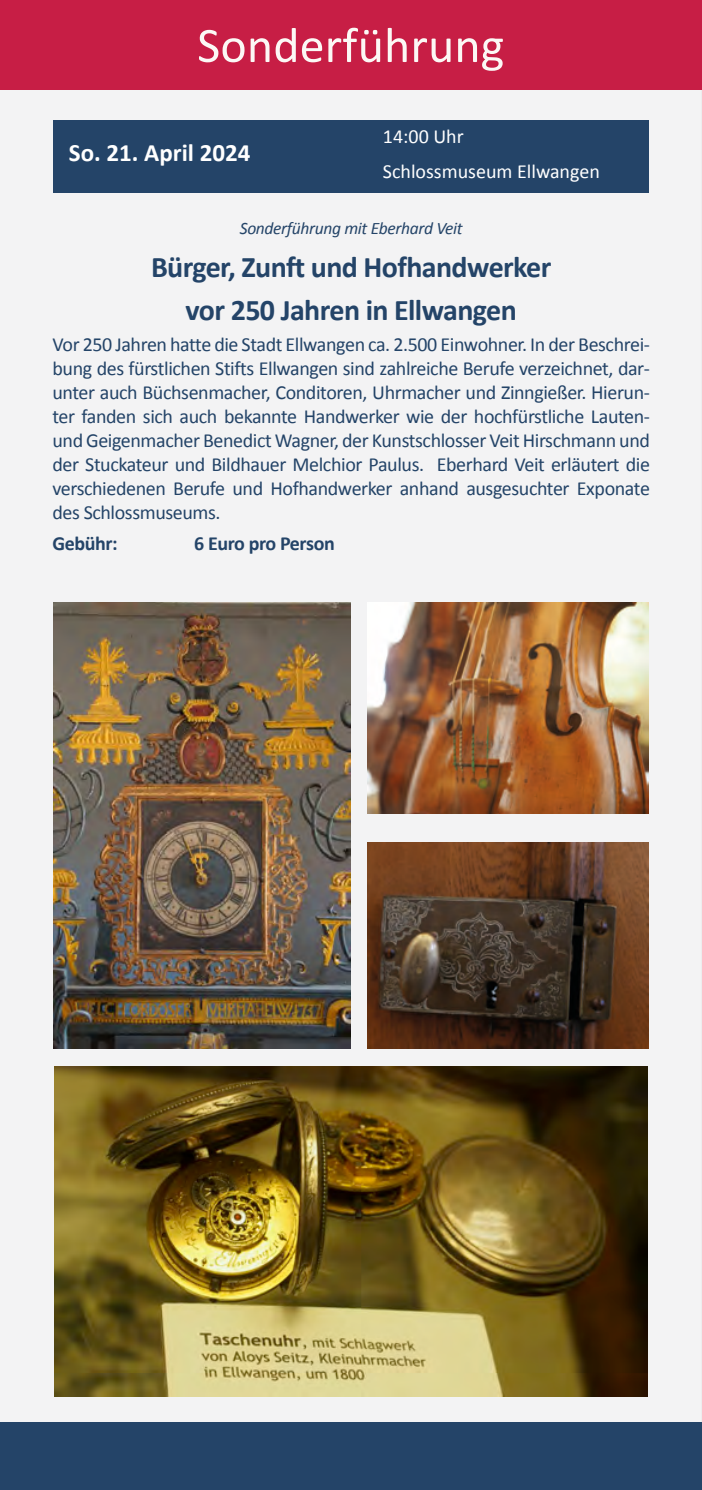
<style>
.page{position:relative;width:702px;height:1490px;background:#fff}
.page>*{position:absolute;margin:0;border:0;box-sizing:border-box;transform-origin:0 0}
.t1{font:50px "Calibri";letter-spacing:.005em;color:#fcf8f5}
.t2{font:700 30px/43px "Calibri";letter-spacing:-.02em;color:#244468;text-align:center}
.t3{font:700 25px "Calibri";color:#fff}
.t4{font:20px/24px "Calibri";letter-spacing:-.02em;color:#244468;text-align:justify}
.t5{font:20px/35px "Calibri";color:#fff}
.t6{font:700 20px "Calibri";letter-spacing:-.02em;color:#244468}
.t7{font:italic 17.5px "Calibri";letter-spacing:-.02em;color:#244468}
</style>
<div class="page">
<div style="left:0;top:0;width:701px;height:1489px;background:#f3f3f4"></div>
<hr style="left:701px;top:0;width:1px;height:1489px;background:#e8e8e9">
<div style="left:0;top:0;width:701px;height:90px;background:#c71e45"></div>
<div style="left:0;top:1421px;width:701px;height:68px;background:#244468"></div>
<hr style="left:701px;top:0;width:1px;height:90px;background:#c71e45">
<hr style="left:701px;top:1421px;width:1px;height:68px;background:#244468">
<div style="left:53px;top:120px;width:595px;height:72px;background:#244468"></div>
<img style="left:53px;top:602px;width:298px;height:446px">
<img style="left:367px;top:842px;width:281px;height:206px">
<img style="left:367px;top:602px;width:281px;height:211px">
<img style="left:54px;top:1066px;width:593px;height:330px">
<h1 class="t1" style="left:197px;top:24px;width:309px">Sonderführung</h1>
<p class="t3" style="left:69px;top:142px;width:183px">So. 21. April 2024</p>
<p class="t5" style="left:383px;top:120px;width:218px">14:00 Uhr<br>Schlossmuseum Ellwangen</p>
<p class="t7" style="left:240px;top:221px;width:224px">Sonderführung mit Eberhard Veit</p>
<h2 class="t2" style="left:151px;top:248px;width:402px">Bürger, Zunft und Hofhandwerker vor 250 Jahren in Ellwangen</h2>
<p class="t4" style="left:52px;top:334px;width:599px">Vor 250 Jahren hatte die Stadt Ellwangen ca. 2.500 Einwohner. In der Beschrei&shy;bung des fürstlichen Stifts Ellwangen sind zahlreiche Berufe verzeichnet, dar&shy;unter auch Büchsenmacher, Conditoren, Uhrmacher und Zinngießer. Hierun&shy;ter fanden sich auch bekannte Handwerker wie der hochfürstliche Lauten&shy;und Geigenmacher Benedict Wagner, der Kunstschlosser Veit Hirschmann und der Stuckateur und Bildhauer Melchior Paulus. Eberhard Veit erläutert die verschiedenen Berufe und Hofhandwerker anhand ausgesuchter Exponate des Schlossmuseums.</p>
<p class="t6" style="left:52px;top:535px;width:67px">Gebühr:</p>
<p class="t6" style="left:194px;top:535px;width:142px">6 Euro pro Person</p>
</div>
